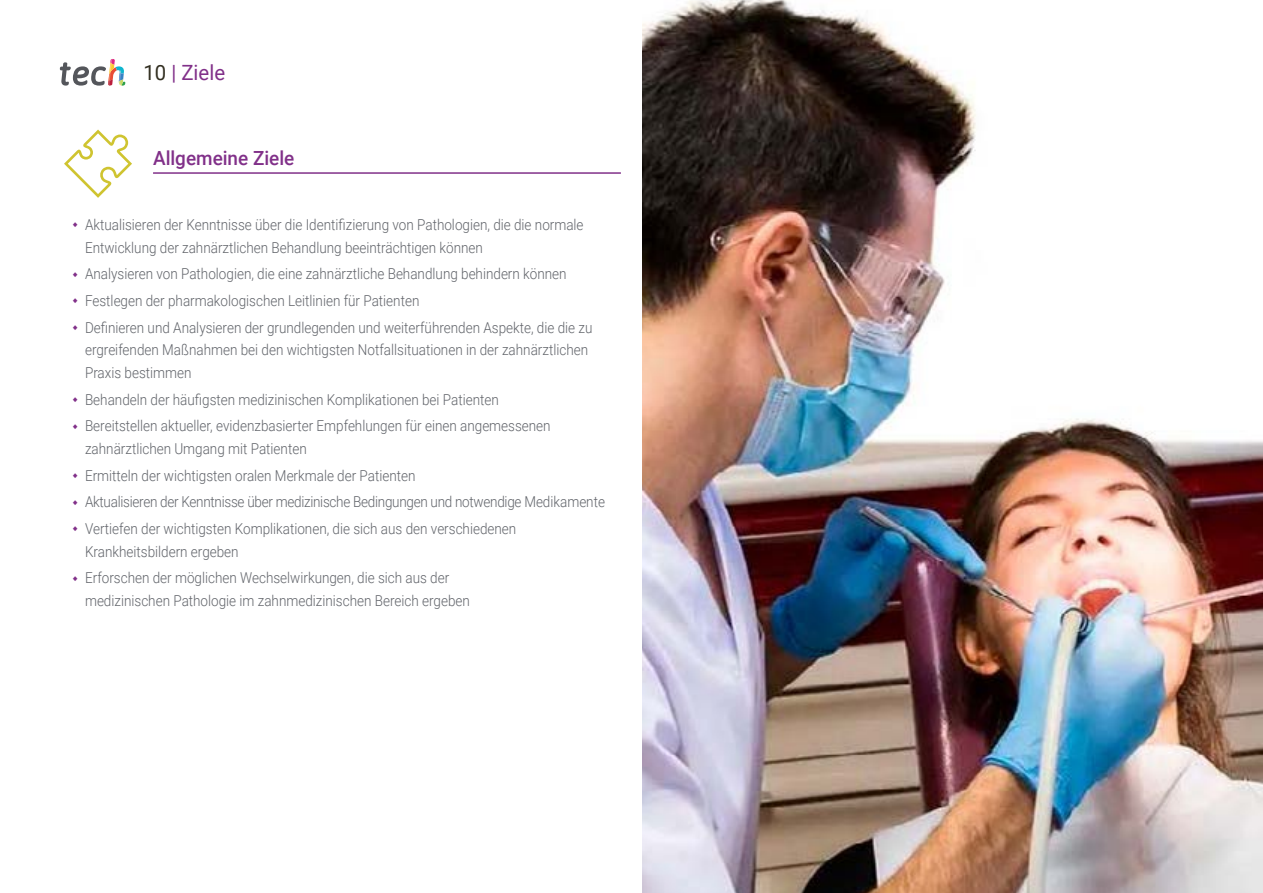
<style>
.page{position:relative;width:1263px;height:893px;background:#fff}
.page>*{position:absolute;margin:0;border:0;box-sizing:border-box;transform-origin:0 0}
.t1{font:21px "Roboto";color:#813089}
.t2{font:500 19.5px "Roboto";color:#813089}
.t3{font:300 15px/26.7px "Roboto";color:#61646a;scale:.9 1}
.s1{color:#312e20}
</style>
<div class="page">
<hr style="left:153px;top:173px;width:468px;height:1px;background:#813089">
<svg style="left:64px;top:130px;width:68px;height:68px"></svg>
<svg style="left:60px;top:59px;width:65px;height:27px"></svg>
<img style="left:642px;top:0;width:621px;height:893px">
<h1 class="t1" style="left:144px;top:57px;width:83px"><span class="s1">10</span> | Ziele</h1>
<h2 class="t2" style="left:153px;top:144px;width:143px">Allgemeine Ziele</h2>
<p class="t3" style="left:85px;top:213px;width:555px;line-height:22.5px">Aktualisieren der Kenntnisse über die Identifizierung von Pathologien, die die normale<br>Entwicklung der zahnärztlichen Behandlung beeinträchtigen können</p>
<p class="t3" style="left:85px;top:260px;width:565px">Analysieren von Pathologien, die eine zahnärztliche Behandlung behindern können<br>Festlegen der pharmakologischen Leitlinien für Patienten<br>Definieren und Analysieren der grundlegenden und weiterführenden Aspekte, die die zu</p>
<p class="t3" style="left:85px;top:338px;width:560px;line-height:22.5px">ergreifenden Maßnahmen bei den wichtigsten Notfallsituationen in der zahnärztlichen<br>Praxis bestimmen</p>
<p class="t3" style="left:85px;top:385px;width:519px">Behandeln der häufigsten medizinischen Komplikationen bei Patienten<br>Bereitstellen aktueller, evidenzbasierter Empfehlungen für einen angemessenen</p>
<p class="t3" style="left:85px;top:435px;width:579px">zahnärztlichen Umgang mit Patienten<br>Ermitteln der wichtigsten oralen Merkmale der Patienten<br>Aktualisieren der Kenntnisse über medizinische Bedingungen und notwendige Medikamente Vertiefen der wichtigsten Komplikationen, die sich aus den verschiedenen</p>
<p class="t3" style="left:85px;top:537px;width:406px">Krankheitsbildern ergeben<br>Erforschen der möglichen Wechselwirkungen, die sich aus der</p>
<p class="t3" style="left:85px;top:587px;width:429px">medizinischen Pathologie im zahnmedizinischen Bereich ergeben</p>
</div>
